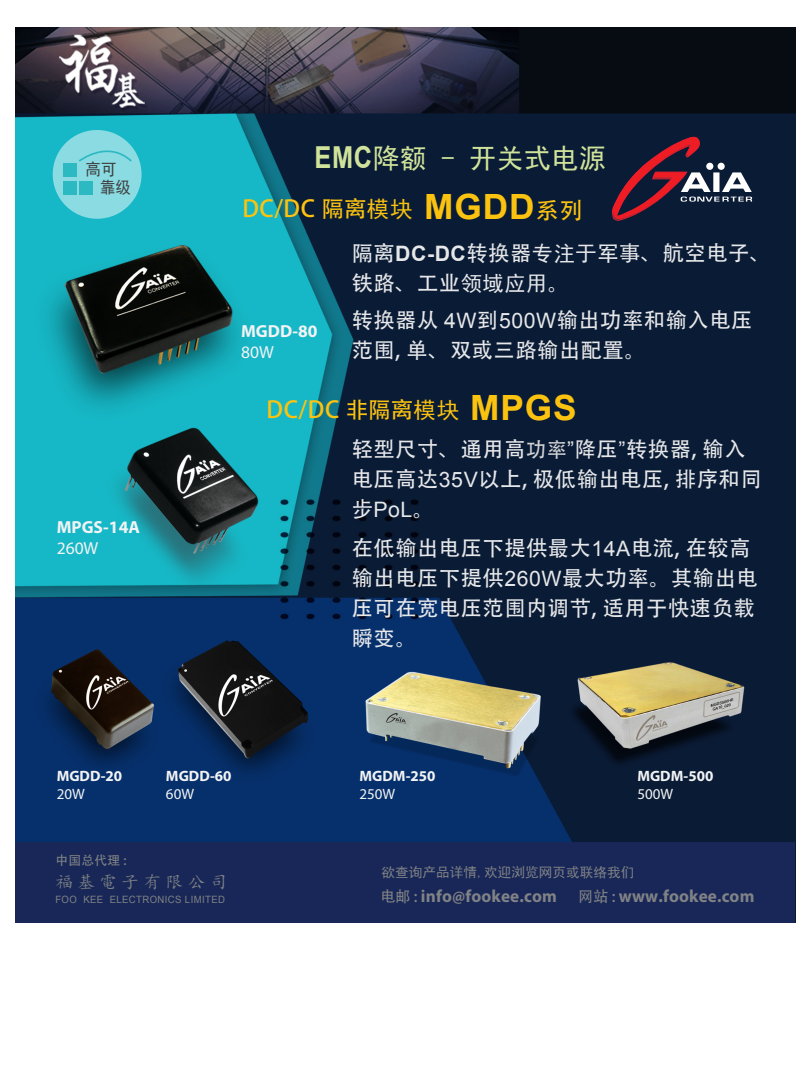
<style>
.page{position:relative;width:807px;height:1085px;background:#fff}
.page>*{position:absolute;margin:0;border:0;box-sizing:border-box;transform-origin:0 0}
.t1{font:27.5px "Sim Hei";letter-spacing:.025em;color:#d0e39a}
.t2{font:23.12px "Adobe Heiti Std";letter-spacing:.025em;color:#fbc310}
.t3{font:21.25px/30px "Adobe Heiti Std";letter-spacing:.025em;color:#e6e7e9}
.t4{font:21.25px "Arial";color:#e6e7e9}
.t5{font:700 17.62px "Myriad Pro";letter-spacing:.01em;color:#808285}
.t6{font:700 17.5px "Myriad Pro";color:#f2f3f4}
.t7{font:17.5px "Myriad Pro";color:#f2f3f4}
.t8{font:17.25px "Kai Ti";letter-spacing:.25em;color:#808285}
.t9{font:16.62px "Sim Hei";color:#3e3e3f;scale:.92 1}
.t10{font:700 15px "Myriad Pro";color:#f2f3f4}
.t11{font:15px "Myriad Pro";color:#f2f3f4}
.t12{font:13.5px "Sim Hei";letter-spacing:.01em;color:#808285}
.t13{font:12.62px "Adobe Heiti Std";letter-spacing:.025em;color:#808285}
.t14{font:10px "Arial";letter-spacing:.04em;color:#808285;scale:.95 1}
.s1{font-family:"Arial";font-weight:700;font-size:30.25px}
.s2{font-size:22.5px}
.s3{font-family:"Sim Hei";font-size:22.5px}
.s4{font-family:"Arial";font-weight:700;font-size:34.75px}
.s5{font-size:23.25px}
.s6{font-family:"Arial";font-weight:700}
.s7{font-family:"Sim Hei"}
.s8{font-family:"Arial"}
.s9{font-size:20px;color:#d1d2d4}
.s10{font-family:"Adobe Heiti Std"}
.s11{font-family:"Adobe Heiti Std";font-weight:400;font-size:15px}
</style>
<div class="page">
<img style="left:15px;top:27px;width:780px;height:896px">
<svg style="left:612px;top:137px;width:139px;height:83px;background:#402d43"></svg>
<div style="left:53px;top:130px;width:88px;height:89px;background:#8adbe2;border-radius:50%"></div>
<div style="left:79px;top:181px;width:14px;height:13px;background:#2db9c1"></div>
<div style="left:63px;top:163px;width:14px;height:14px;background:#2db9c1"></div>
<div style="left:63px;top:181px;width:14px;height:13px;background:#2db9c1"></div>
<svg style="left:79px;top:139px;width:54px;height:23px"></svg>
<div style="left:15px;top:842px;width:779px;height:80px;background:#182757"></div>
<p class="t9" style="left:86px;top:161px;width:35px">高可</p>
<p class="t9" style="left:100px;top:178px;width:35px">靠级</p>
<p class="t6" style="left:57px;top:516px;width:85px">MPGS-14A</p>
<p class="t7" style="left:57px;top:537px;width:43px">260W</p>
<p class="t1" style="left:314px;top:145px;width:292px"><span class="s1">EMC</span>降额 - 开关式电源</p>
<p class="t2" style="left:242px;top:194px;width:342px">DC/DC <span class="s2">隔离</span><span class="s3">模块</span> <span class="s4">MGDD</span><span class="s5">系列</span></p>
<p class="t6" style="left:241px;top:320px;width:78px">MGDD-80</p>
<p class="t7" style="left:241px;top:342px;width:34px">80W</p>
<p class="t3" style="left:351px;top:238px;width:421px">隔离<span class="s6">DC-DC</span>转换器<span class="s7">专注于</span>军事、航空电子、铁路、工业<span class="s7">领域应用</span>。</p>
<p class="t3" style="left:351px;top:306px;width:402px">转换器从 <span class="s8">4W</span>到<span class="s8">500W</span>输出功率和输入电压范围, 单、双或三路输出配置。</p>
<p class="t2" style="left:266px;top:395px;width:311px">DC/DC <span class="s2">非隔离</span><span class="s3">模块</span> <span class="s4">MPGS</span></p>
<p class="t3" style="left:351px;top:435px;width:411px">轻型尺寸、通用高<span class="s9">功率</span><span class="s8">”</span>降压<span class="s8">”</span>转换器, 输入电压高达<span class="s8">35V</span>以上, 极低输出电压, 排序和同</p>
<p class="t4" style="left:351px;top:496px;width:84px"><span class="s10">步</span>PoL<span class="s10">。</span></p>
<p class="t3" style="left:351px;top:533px;width:407px">在低输出电压下提供最大<span class="s8">14A</span>电流, 在较高输出电压下提供<span class="s8">260W</span>最大功率。其输出电压可在宽电压范围内调节, 适用于快速负载瞬变。</p>
<p class="t10" style="left:57px;top:766px;width:67px">MGDD-20</p>
<p class="t11" style="left:57px;top:785px;width:30px">20W</p>
<p class="t13" style="left:55px;top:852px;width:73px">中国总代理 :</p>
<p class="t10" style="left:166px;top:766px;width:67px">MGDD-60</p>
<p class="t11" style="left:166px;top:785px;width:30px">60W</p>
<p class="t8" style="left:55px;top:873px;width:173px">福基電子有限公司</p>
<p class="t14" style="left:55px;top:893px;width:180px">FOO KEE ELECTRONICS LIMITED</p>
<p class="t10" style="left:359px;top:766px;width:77px">MGDM-250</p>
<p class="t11" style="left:359px;top:785px;width:37px">250W</p>
<p class="t10" style="left:637px;top:766px;width:77px">MGDM-500</p>
<p class="t11" style="left:637px;top:785px;width:37px">500W</p>
<p class="t12" style="left:381px;top:865px;width:254px">欲查询产品详情,欢迎浏览网页或联络我们</p>
<p class="t5" style="left:380px;top:884px;width:375px"><span class="s11">电邮 :</span> info@fookee.com <span class="s11">网站 :</span> www.fookee.com</p>
</div>
